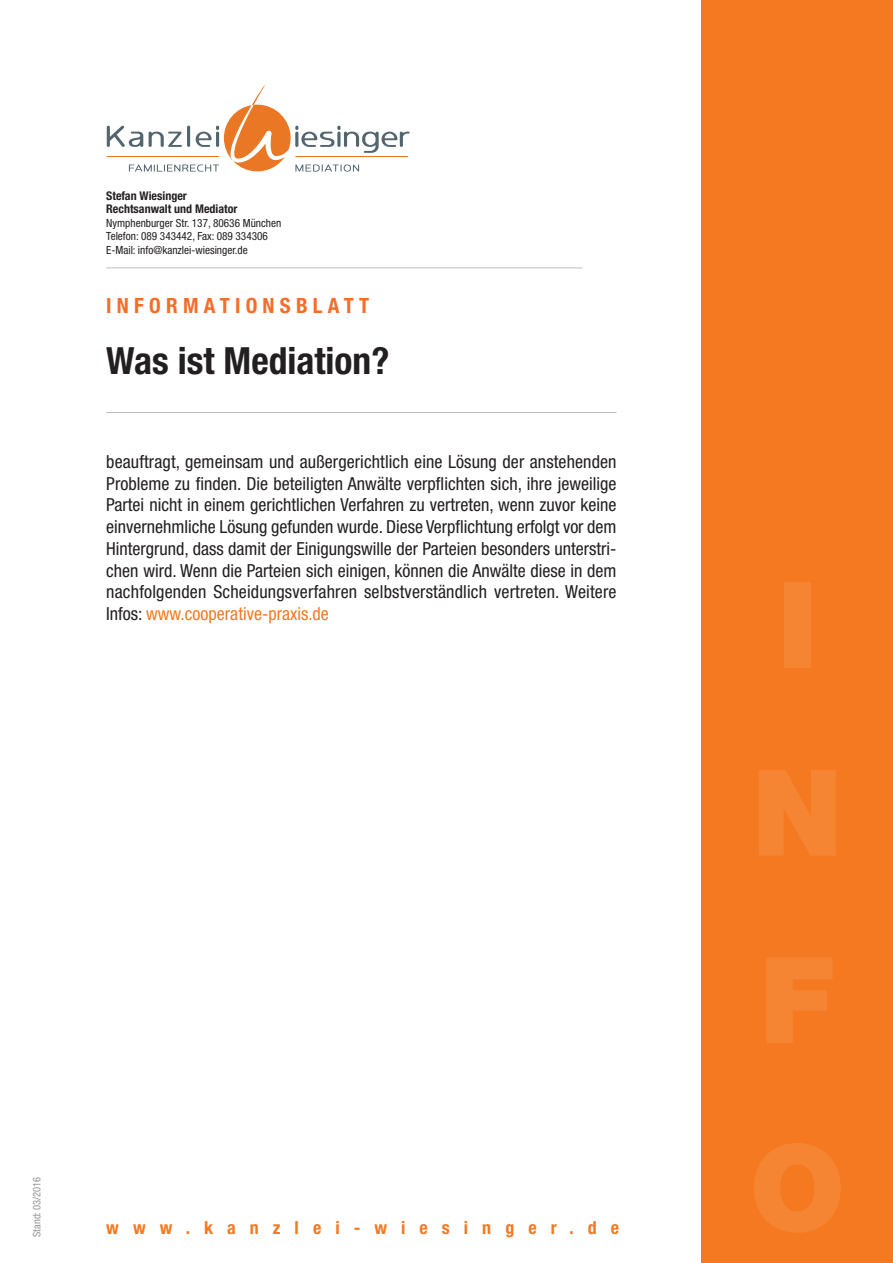
<style>
.page{position:relative;width:893px;height:1263px;background:#fff}
.page>*{position:absolute;margin:0;border:0;box-sizing:border-box;transform-origin:0 0}
.t1{font:700 condensed 37.5px "Helvetica Neue";color:#231f20}
.t2{font:700 condensed 21px "Helvetica Neue";letter-spacing:.25em;color:#f36e2a}
.t3{font:condensed 18px/21.8px "Helvetica Neue";color:#231f20;text-align:justify}
.t4{font:700 condensed 18px "Helvetica Neue";letter-spacing:.78em;color:#f47921}
.t5{font:700 condensed 12px/13.5px "Helvetica Neue";color:#231f20}
.t6{font:condensed 11.25px/13.5px "Helvetica Neue";color:#231f20}
.t7{font:condensed 10.5px "Helvetica Neue";color:#939598}
.s1{color:#f47921}
</style>
<div class="page">
<hr style="left:106px;top:267px;width:477px;height:1px;background:#bcbdc0">
<hr style="left:106px;top:412px;width:511px;height:1px;background:#bcbdc0">
<svg style="left:107px;top:85px;width:303px;height:87px"></svg>
<hr style="left:107px;top:156px;width:112px;height:1px;background:#ea7724">
<hr style="left:296px;top:156px;width:112px;height:1px;background:#ea7724">
<div style="left:702px;top:0;width:191px;height:1263px;background:#f47921"></div>
<p class="t5" style="left:106px;top:190px;width:133px">Stefan Wiesinger<br>Rechtsanwalt und Mediator</p>
<p class="t6" style="left:106px;top:217px;width:176px">Nymphenburger Str. 137, 80636 München<br>Telefon: 089 343442, Fax: 089 334306<br>E-Mail: info@kanzlei-wiesinger.de</p>
<p class="t2" style="left:106px;top:298px;width:264px">INFORMATIONSBLATT</p>
<h1 class="t1" style="left:106px;top:347px;width:285px">Was ist Mediation?</h1>
<p class="t3" style="left:106px;top:452px;width:512px">beauftragt, gemeinsam und außergerichtlich eine Lösung der anstehenden Probleme zu finden. Die beteiligten Anwälte verpflichten sich, ihre jeweilige Partei nicht in einem gerichtlichen Verfahren zu vertreten, wenn zuvor keine einvernehmliche Lösung gefunden wurde. Diese Verpflichtung erfolgt vor dem Hintergrund, dass damit der Einigungswille der Parteien besonders unterstri&shy;chen wird. Wenn die Parteien sich einigen, können die Anwälte diese in dem nachfolgenden Scheidungsverfahren selbstverständlich vertreten. Weitere Infos: <span class="s1">www.cooperative-praxis.de</span></p>
<p class="t7" style="left:33px;top:1237px;width:62px;rotate:-90deg">Stand: 03/2016</p>
<p class="t4" style="left:106px;top:1212px;width:514px">www.kanzlei-wiesinger.de</p>
</div>
